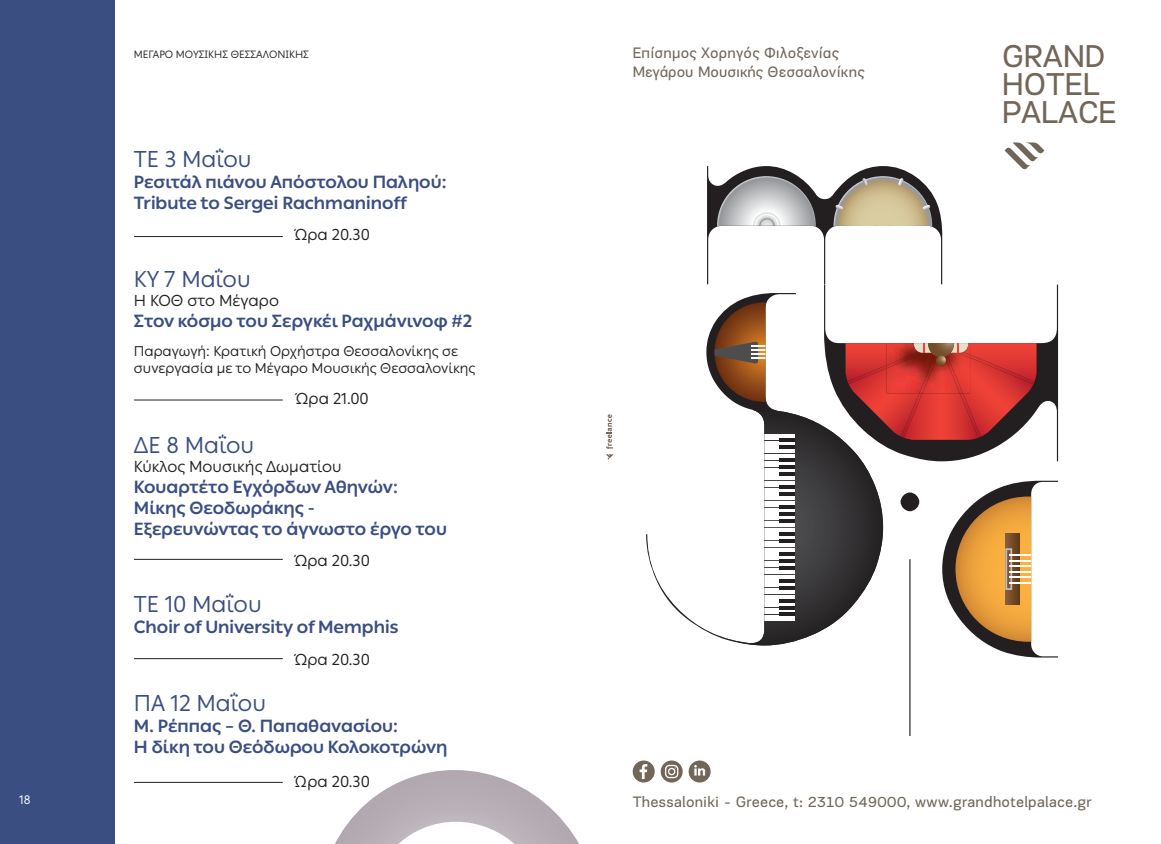
<style>
.page{position:relative;width:1161px;height:844px;background:#fff}
.page>*{position:absolute;margin:0;border:0;box-sizing:border-box;transform-origin:0 0}
.t1{font:32.38px/28px "PF Encore Sans Pro";color:#726658}
.t2{font:22.75px "Ping LCG";color:#3a4e81}
.t3{font:700 17.5px/21px "Ping LCG";color:#3a4e81}
.t4{font:15.75px "Ping LCG";color:#231f20}
.t5{font:15.58px/18.6px "PF Encore Sans Pro";letter-spacing:.015em;color:#726658}
.t6{font:14px/16.8px "Ping LCG";color:#231f20}
.t7{font:12.25px "Ping LCG";color:#fff}
.t8{font:10.5px "Ping LCG";color:#231f20}
</style>
<div class="page">
<svg style="left:1004px;top:142px;width:40px;height:28px"></svg>
<svg style="left:633px;top:760px;width:22px;height:22px"></svg>
<svg style="left:661px;top:760px;width:22px;height:22px"></svg>
<svg style="left:689px;top:760px;width:22px;height:22px"></svg>
<svg style="left:646px;top:293px;width:150px;height:253px"></svg>
<svg style="left:647px;top:409px;width:236px;height:236px"></svg>
<div style="left:761px;top:434px;width:33px;height:6px;background:#fff"></div>
<div style="left:761px;top:440px;width:33px;height:6px;background:#fff"></div>
<div style="left:761px;top:447px;width:33px;height:6px;background:#fff"></div>
<div style="left:761px;top:454px;width:33px;height:6px;background:#fff"></div>
<div style="left:761px;top:460px;width:33px;height:6px;background:#fff"></div>
<div style="left:761px;top:467px;width:33px;height:6px;background:#fff"></div>
<div style="left:761px;top:474px;width:33px;height:6px;background:#fff"></div>
<div style="left:761px;top:481px;width:33px;height:5px;background:#fff"></div>
<div style="left:761px;top:487px;width:33px;height:6px;background:#fff"></div>
<div style="left:761px;top:494px;width:33px;height:6px;background:#fff"></div>
<div style="left:761px;top:501px;width:33px;height:6px;background:#fff"></div>
<div style="left:761px;top:507px;width:33px;height:6px;background:#fff"></div>
<div style="left:761px;top:514px;width:33px;height:6px;background:#fff"></div>
<div style="left:761px;top:521px;width:33px;height:6px;background:#fff"></div>
<div style="left:761px;top:527px;width:33px;height:6px;background:#fff"></div>
<div style="left:761px;top:534px;width:33px;height:6px;background:#fff"></div>
<div style="left:761px;top:541px;width:33px;height:6px;background:#fff"></div>
<div style="left:761px;top:547px;width:33px;height:6px;background:#fff"></div>
<div style="left:761px;top:554px;width:33px;height:6px;background:#fff"></div>
<svg style="left:761px;top:561px;width:33px;height:6px"></svg>
<svg style="left:761px;top:567px;width:33px;height:6px"></svg>
<div style="left:761px;top:574px;width:33px;height:6px;background:#fff"></div>
<div style="left:761px;top:581px;width:33px;height:6px;background:#fff"></div>
<svg style="left:761px;top:588px;width:33px;height:5px"></svg>
<div style="left:761px;top:594px;width:33px;height:6px;background:#fff"></div>
<div style="left:761px;top:601px;width:33px;height:6px;background:#fff"></div>
<svg style="left:761px;top:608px;width:33px;height:5px"></svg>
<div style="left:761px;top:614px;width:33px;height:6px;background:#fff"></div>
<hr style="left:779px;top:438px;width:15px;height:4px;background:#231f20">
<hr style="left:779px;top:445px;width:15px;height:3px;background:#231f20">
<hr style="left:779px;top:485px;width:15px;height:3px;background:#231f20">
<hr style="left:779px;top:492px;width:15px;height:3px;background:#231f20">
<hr style="left:779px;top:532px;width:15px;height:3px;background:#231f20">
<hr style="left:779px;top:539px;width:15px;height:3px;background:#231f20">
<hr style="left:779px;top:579px;width:15px;height:3px;background:#231f20">
<hr style="left:779px;top:586px;width:15px;height:3px;background:#231f20">
<hr style="left:779px;top:458px;width:15px;height:4px;background:#231f20">
<hr style="left:779px;top:465px;width:15px;height:3px;background:#231f20">
<hr style="left:779px;top:472px;width:15px;height:3px;background:#231f20">
<hr style="left:779px;top:505px;width:15px;height:4px;background:#231f20">
<hr style="left:779px;top:512px;width:15px;height:3px;background:#231f20">
<hr style="left:779px;top:519px;width:15px;height:3px;background:#231f20">
<hr style="left:779px;top:552px;width:15px;height:3px;background:#231f20">
<hr style="left:779px;top:559px;width:15px;height:3px;background:#231f20">
<svg style="left:779px;top:565px;width:15px;height:4px"></svg>
<hr style="left:779px;top:599px;width:15px;height:3px;background:#231f20">
<hr style="left:779px;top:606px;width:15px;height:3px;background:#231f20">
<hr style="left:779px;top:612px;width:15px;height:3px;background:#231f20">
<svg style="left:714px;top:302px;width:52px;height:100px;background:#805233"></svg>
<hr style="left:751px;top:345px;width:63px;height:2px;background:#fff">
<hr style="left:751px;top:349px;width:63px;height:1px;background:#fff">
<hr style="left:751px;top:353px;width:63px;height:1px;background:#fff">
<hr style="left:751px;top:357px;width:63px;height:1px;background:#fff">
<svg style="left:707px;top:166px;width:235px;height:118px"></svg>
<svg style="left:824px;top:284px;width:234px;height:177px"></svg>
<div style="left:928px;top:331px;width:26px;height:26px;background:#fff;border-radius:50%"></div>
<svg style="left:845px;top:335px;width:191px;height:104px;background:#c44c48"></svg>
<svg style="left:942px;top:480px;width:116px;height:177px"></svg>
<hr style="left:1009px;top:554px;width:49px;height:2px;background:#fff">
<hr style="left:1009px;top:559px;width:49px;height:2px;background:#fff">
<hr style="left:1009px;top:565px;width:49px;height:2px;background:#fff">
<hr style="left:1009px;top:571px;width:49px;height:1px;background:#fff">
<hr style="left:1009px;top:576px;width:49px;height:2px;background:#fff">
<hr style="left:1009px;top:582px;width:49px;height:1px;background:#fff">
<svg style="left:900px;top:492px;width:19px;height:243px"></svg>
<svg style="left:606px;top:414px;width:7px;height:45px"></svg>
<hr style="left:134px;top:236px;width:149px;height:1px;background:#231f20">
<hr style="left:134px;top:399px;width:149px;height:1px;background:#231f20">
<hr style="left:134px;top:558px;width:149px;height:1px;background:#231f20">
<hr style="left:134px;top:658px;width:149px;height:1px;background:#231f20">
<hr style="left:134px;top:781px;width:149px;height:1px;background:#231f20">
<div style="left:0;top:0;width:114px;height:843px;background:#3a4e81"></div>
<svg style="left:335px;top:770px;width:244px;height:74px"></svg>
<p class="t7" style="left:19px;top:790px;width:13px">18</p>
<p class="t8" style="left:134px;top:46px;width:177px">MEΓΑΡΟ ΜΟΥΣΙΚΗΣ ΘΕΣΣΑΛΟΝΙΚΗΣ</p>
<h2 class="t2" style="left:134px;top:142px;width:119px">ΤΕ 3 Μαΐου</h2>
<p class="t3" style="left:134px;top:170px;width:314px">Ρεσιτάλ πιάνου Απόστολου Παληού:<br>Tribute to Sergei Rachmaninoff</p>
<p class="t4" style="left:295px;top:223px;width:77px">Ώρα 20.30</p>
<h2 class="t2" style="left:134px;top:262px;width:118px">ΚΥ 7 Μαΐου</h2>
<p class="t4" style="left:134px;top:288px;width:147px">Η ΚΟΘ στο Μέγαρο</p>
<p class="t3" style="left:134px;top:309px;width:340px">Στον κόσμο του Σεργκέι Ραχμάνινοφ #2</p>
<p class="t6" style="left:134px;top:342px;width:343px">Παραγωγή: Κρατική Ορχήστρα Θεσσαλονίκης σε συνεργασία με το Μέγαρο Μουσικής Θεσσαλονίκης</p>
<p class="t4" style="left:296px;top:387px;width:74px">Ώρα 21.00</p>
<h2 class="t2" style="left:134px;top:427px;width:122px">ΔΕ 8 Μαΐου</h2>
<p class="t4" style="left:134px;top:454px;width:209px">Κύκλος Μουσικής Δωματίου</p>
<p class="t3" style="left:134px;top:475px;width:315px">Κουαρτέτο Εγχόρδων Αθηνών:<br>Μίκης Θεοδωράκης -<br>Εξερευνώντας το άγνωστο έργο του</p>
<p class="t4" style="left:295px;top:549px;width:77px">Ώρα 20.30</p>
<h2 class="t2" style="left:134px;top:587px;width:129px">ΤΕ 10 Μαΐου</h2>
<p class="t3" style="left:134px;top:615px;width:266px">Choir of University of Memphis</p>
<p class="t4" style="left:295px;top:647px;width:77px">Ώρα 20.30</p>
<h2 class="t2" style="left:134px;top:686px;width:134px">ΠΑ 12 Μαΐου</h2>
<p class="t3" style="left:134px;top:714px;width:315px">Μ. Ρέππας – Θ. Παπαθανασίου:<br>Η δίκη του Θεόδωρου Κολοκοτρώνη</p>
<p class="t4" style="left:295px;top:769px;width:77px">Ώρα 20.30</p>
<p class="t5" style="left:633px;top:43px;width:233px">Επίσηµος Χορηγός Φιλοξενίας<br>Μεγάρου Μουσικής Θεσσαλονίκης</p>
<h1 class="t1" style="left:1002px;top:42px;width:116px">GRAND<br>HOTEL<br>PALACE</h1>
<p class="t5" style="left:633px;top:792px;width:460px">Thessaloniki - Greece, t: 2310 549000, www.grandhotelpalace.gr</p>
</div>
